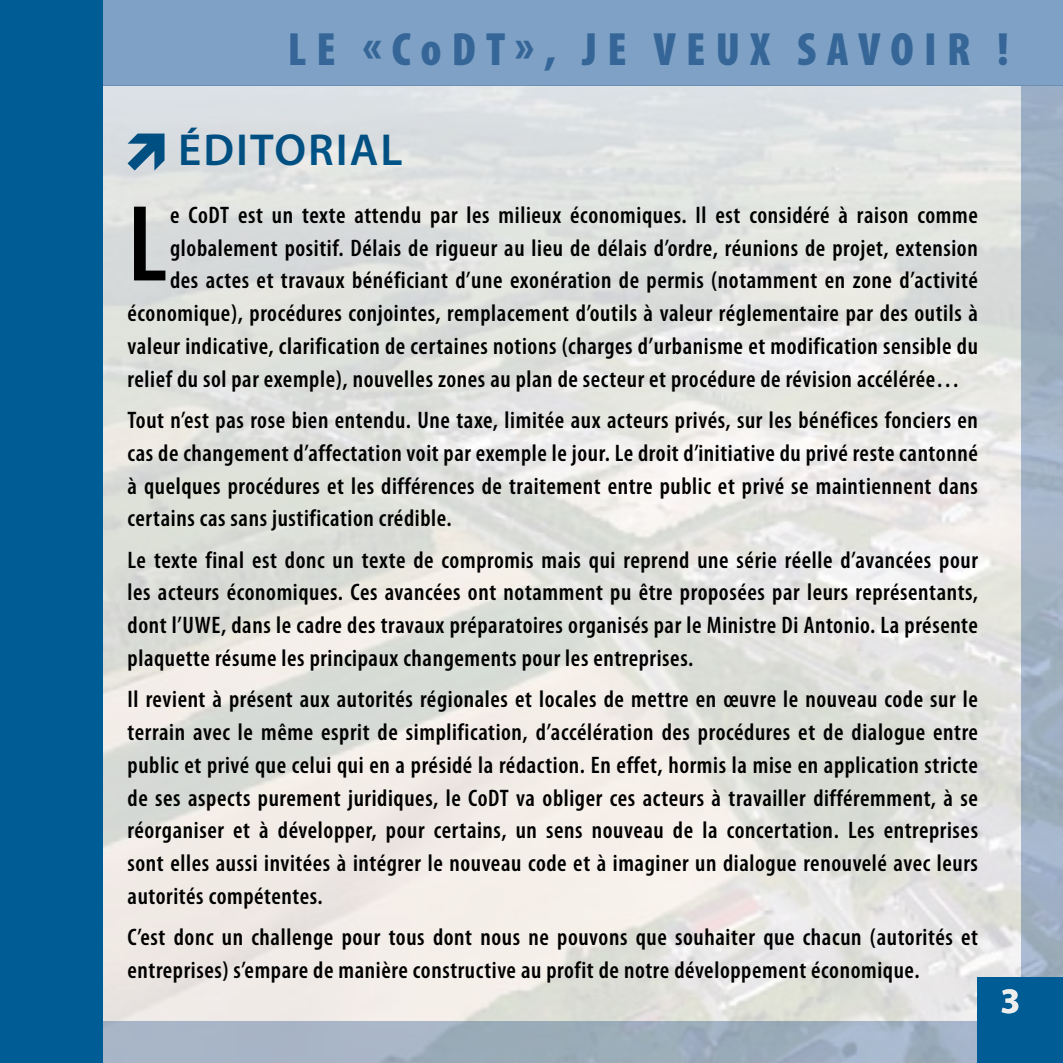
<style>
.page{position:relative;width:1063px;height:1063px;background:#fff}
.page>*{position:absolute;margin:0;border:0;box-sizing:border-box;transform-origin:0 0}
.t1{font:600 condensed 109.5px "Myriad Pro";color:#000}
.t2{font:900 condensed 46.8px "Myriad Pro";letter-spacing:.22em;color:#2e7aab}
.t3{font:600 45px "Myriad Pro";letter-spacing:.045em;color:#005c95}
.t4{font:700 36px "Myriad Pro";color:#eceded}
.t5{font:600 condensed 24px/32.7px "Myriad Pro";letter-spacing:.025em;color:#000;text-align:justify}
</style>
<div class="page">
<div style="left:0;top:0;width:1063px;height:85px;background:#7ea1c5"></div>
<img style="left:102px;top:85px;width:961px;height:978px">
<div style="left:978px;top:978px;width:85px;height:85px;background:#005c95"></div>
<svg style="left:128px;top:134px;width:37px;height:37px"></svg>
<div style="left:0;top:0;width:102px;height:1063px;background:#005c95"></div>
<h2 class="t2" style="left:287px;top:23px;width:723px">LE «CODT», JE VEUX SAVOIR !</h2>
<h3 class="t3" style="left:178px;top:121px;width:226px">ÉDITORIAL</h3>
<h1 class="t1" style="left:128px;top:184px;width:41px">L</h1>
<p class="t5" style="left:170px;top:199px;width:809px">e CoDT est un texte attendu par les milieux économiques. Il est considéré à raison comme</p>
<p class="t5" style="left:170px;top:232px;width:809px">globalement positif. Délais de rigueur au lieu de délais d’ordre, réunions de projet, extension</p>
<p class="t5" style="left:170px;top:265px;width:809px">des actes et travaux bénéficiant d’une exonération de permis (notamment en zone d’activité</p>
<p class="t5" style="left:128px;top:297px;width:852px">économique), procédures conjointes, remplacement d’outils à valeur réglementaire par des outils à</p>
<p class="t5" style="left:128px;top:330px;width:852px">valeur indicative, clarification de certaines notions (charges d’urbanisme et modification sensible du</p>
<p class="t5" style="left:128px;top:363px;width:834px">relief du sol par exemple), nouvelles zones au plan de secteur et procédure de révision accélérée…</p>
<p class="t5" style="left:128px;top:404px;width:852px">Tout n’est pas rose bien entendu. Une taxe, limitée aux acteurs privés, sur les bénéfices fonciers en cas de changement d’affectation voit par exemple le jour. Le droit d’initiative du privé reste cantonné à quelques procédures et les différences de traitement entre public et privé se maintiennent dans certains cas sans justification crédible.</p>
<p class="t5" style="left:128px;top:544px;width:852px">Le texte final est donc un texte de compromis mais qui reprend une série réelle d’avancées pour les acteurs économiques. Ces avancées ont notamment pu être proposées par leurs représentants, dont l’UWE, dans le cadre des travaux préparatoires organisés par le Ministre Di Antonio. La présente plaquette résume les principaux changements pour les entreprises.</p>
<p class="t5" style="left:128px;top:683px;width:852px">Il revient à présent aux autorités régionales et locales de mettre en œuvre le nouveau code sur le terrain avec le même esprit de simplification, d’accélération des procédures et de dialogue entre public et privé que celui qui en a présidé la rédaction. En effet, hormis la mise en application stricte de ses aspects purement juridiques, le CoDT va obliger ces acteurs à travailler différemment, à se réorganiser et à développer, pour certains, un sens nouveau de la concertation. Les entreprises sont elles aussi invitées à intégrer le nouveau code et à imaginer un dialogue renouvelé avec leurs autorités compétentes.</p>
<p class="t5" style="left:128px;top:921px;width:852px">C’est donc un challenge pour tous dont nous ne pouvons que souhaiter que chacun (autorités et entreprises) s’empare de manière constructive au profit de notre développement économique.</p>
<h3 class="t4" style="left:1000px;top:977px;width:21px">3</h3>
</div>
